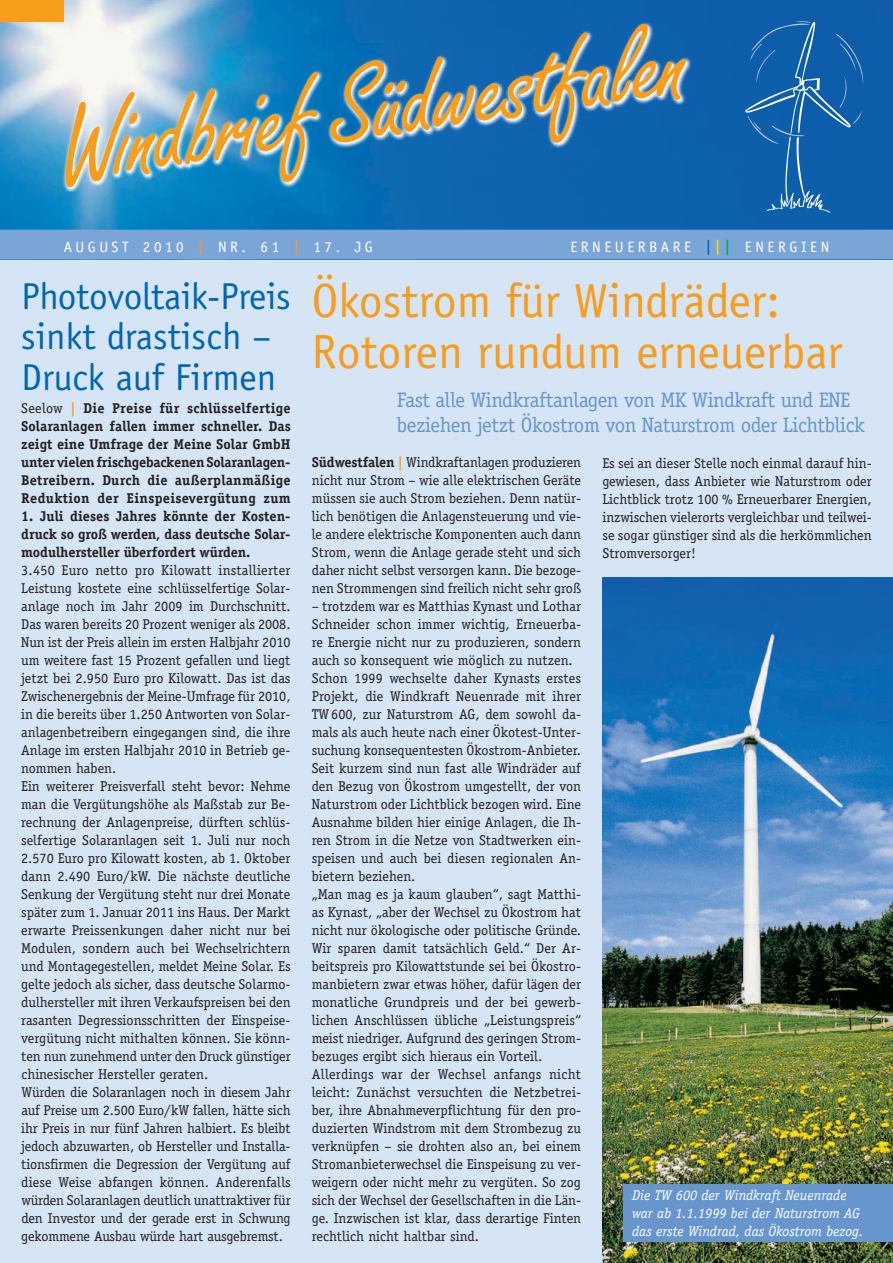
<style>
.page{position:relative;width:893px;height:1263px;background:#fff}
.page>*{position:absolute;margin:0;border:0;box-sizing:border-box;transform-origin:0 0}
.t1{font:112.5px "Freestyle Script";color:#f89c1c}
.t2{font:48px/51.8px "Officina Sans";color:#f89c1c}
.t3{font:37.5px/40.5px "Officina Sans";letter-spacing:-.01em;color:#0166b3}
.t4{font:21px/25.5px "Officina Serif";letter-spacing:-.02em;color:#6795ce}
.t5{font:15px "Officina Sans";letter-spacing:.235em;color:#fff}
.t6{font:14.25px/18px "Officina Serif";color:#231f20;text-align:justify}
.t7{font:700 14.25px/18px "Officina Serif";letter-spacing:-.005em;color:#231f20;text-align:justify}
.t8{font:italic 14.25px/18px "Officina Serif";color:#fff}
.s1{font-weight:700;color:#f89c1c}
.s2{font-weight:700;color:#0166b3}
.s3{font-weight:700;color:#ffdc01}
.s4{font-weight:700;color:#00ab4d}
.s5{font-weight:400}
.s6{color:#f89c1c}
.s7{font-weight:700}
</style>
<div class="page">
<div style="left:0;top:250px;width:893px;height:1013px;background:#d6e5f5"></div>
<img style="left:0;top:0;width:893px;height:230px">
<svg style="left:745px;top:21px;width:118px;height:192px;background:#1c68af"></svg>
<div style="left:0;top:0;width:64px;height:21px;background:#f89c1c"></div>
<div style="left:0;top:230px;width:893px;height:29px;background:#7ca5d7"></div>
<svg style="left:61px;top:20px;width:630px;height:172px;background:#5598c9"></svg>
<img style="left:602px;top:577px;width:291px;height:686px">
<div style="left:624px;top:1184px;width:269px;height:58px;background:#6795ce"></div>
<h1 class="t1" style="left:49px;top:82px;width:634px;rotate:-8deg">Windbrief Südwestfalen</h1>
<p class="t5" style="left:64px;top:238px;width:309px">august 2010 <span class="s1">|</span> NR. 61 <span class="s1">|</span> 17. JG</p>
<p class="t5" style="left:570px;top:238px;width:258px">ern euer bar e <span class="s2">|</span><span class="s3">|</span><span class="s4">|</span> en er gien</p>
<h2 class="t2" style="left:312px;top:275px;width:532px">Ökostrom für Windräder:<br>Rotoren rundum erneuerbar</h2>
<h3 class="t4" style="left:397px;top:387px;width:470px">Fast alle Windkraftanlagen von MK Windkraft und ENE beziehen jetzt Ökostrom von Naturstrom oder Lichtblick</h3>
<p class="t6" style="left:602px;top:454px;width:271px">Es sei an dieser Stelle noch einmal darauf hin&shy;gewiesen, dass Anbieter wie Naturstrom oder Lichtblick trotz 100 % Erneuerbarer Energien, inzwischen vielerorts vergleichbar und teilwei&shy;se sogar günstiger sind als die herkömmlichen Stromversorger!</p>
<h3 class="t3" style="left:21px;top:276px;width:271px">Photovoltaik-Preis sinkt drastisch –<br>Druck auf Firmen</h3>
<p class="t7" style="left:21px;top:399px;width:271px"><span class="s5">Seelow</span> <span class="s6">|</span> Die Preise für schlüsselfertige Solaranlagen fallen immer schneller. Das zeigt eine Umfrage der Meine Solar GmbH unter vielen frischgebackenen Solaranlagen-Betreibern. Durch die außerplanmäßige Reduktion der Einspeisevergütung zum</p>
<p class="t7" style="left:21px;top:507px;width:271px">1. Juli dieses Jahres könnte der Kosten&shy;druck so groß werden, dass deutsche Solar&shy;modulhersteller überfordert würden.</p>
<p class="t6" style="left:21px;top:562px;width:271px;text-align:left">3.450 Euro netto pro Kilowatt installierter Leistung kostete eine schlüsselfertige Solar&shy;anlage noch im Jahr 2009 im Durchschnitt.<br>Das waren bereits 20 Prozent weniger als 2008.<br>Nun ist der Preis allein im ersten Halbjahr 2010 um weitere fast 15 Prozent gefallen und liegt jetzt bei 2.950 Euro pro Kilowatt. Das ist das Zwischenergebnis der Meine-Umfrage für 2010, in die bereits über 1.250 Antworten von Solar&shy;anlagenbetreibern eingegangen sind, die ihre Anlage im ersten Halbjahr 2010 in Betrieb ge&shy;nommen haben.<br>Ein weiterer Preisverfall steht bevor: Nehme man die Vergütungshöhe als Maßstab zur Be&shy;rechnung der Anlagenpreise, dürften schlüs&shy;selfertige Solaranlagen seit 1. Juli nur noch 2.570 Euro pro Kilowatt kosten, ab 1. Oktober dann 2.490 Euro/kW. Die nächste deutliche Senkung der Vergütung steht nur drei Monate später zum 1. Januar 2011 ins Haus. Der Markt erwarte Preissenkungen daher nicht nur bei Modulen, sondern auch bei Wechselrichtern und Montagegestellen, meldet Meine Solar. Es gelte jedoch als sicher, dass deutsche Solarmo&shy;dulhersteller mit ihren Verkaufspreisen bei den rasanten Degressionsschritten der Einspeise&shy;vergütung nicht mithalten können. Sie könn&shy;ten nun zunehmend unter den Druck günstiger chinesischer Hersteller geraten.<br>Würden die Solaranlagen noch in diesem Jahr auf Preise um 2.500 Euro/kW fallen, hätte sich ihr Preis in nur fünf Jahren halbiert. Es bleibt jedoch abzuwarten, ob Hersteller und Installa&shy;tionsfirmen die Degression der Vergütung auf diese Weise abfangen können. Anderenfalls würden Solaranlagen deutlich unattraktiver für den Investor und der gerade erst in Schwung gekommene Ausbau würde hart ausgebremst.</p>
<p class="t6" style="left:312px;top:454px;width:271px"><span class="s7">Südwestfalen</span> <span class="s1">|</span> Windkraftanlagen produzieren nicht nur Strom – wie alle elektrischen Geräte müssen sie auch Strom beziehen. Denn natür&shy;lich benötigen die Anlagensteuerung und vie&shy;le andere elektrische Komponenten auch dann Strom, wenn die Anlage gerade steht und sich daher nicht selbst versorgen kann. Die bezoge&shy;nen Strommengen sind freilich nicht sehr groß</p>
<p class="t6" style="left:312px;top:598px;width:271px;text-align:left">– trotzdem war es Matthias Kynast und Lothar Schneider schon immer wichtig, Erneuerba&shy;re Energie nicht nur zu produzieren, sondern auch so konsequent wie möglich zu nutzen.<br>Schon 1999 wechselte daher Kynasts erstes Projekt, die Windkraft Neuenrade mit ihrer TW600, zur Naturstrom AG, dem sowohl da&shy;mals als auch heute nach einer Ökotest-Unter&shy;suchung konsequentesten Ökostrom-Anbieter.<br>Seit kurzem sind nun fast alle Windräder auf den Bezug von Ökostrom umgestellt, der von Naturstrom oder Lichtblick bezogen wird. Eine Ausnahme bilden hier einige Anlagen, die Ih&shy;ren Strom in die Netze von Stadtwerken ein&shy;speisen und auch bei diesen regionalen An&shy;bietern beziehen.<br>„Man mag es ja kaum glauben“, sagt Matthi&shy;as Kynast, „aber der Wechsel zu Ökostrom hat nicht nur ökologische oder politische Gründe.<br>Wir sparen damit tatsächlich Geld.“ Der Ar&shy;beitspreis pro Kilowattstunde sei bei Ökostro&shy;manbietern zwar etwas höher, dafür lägen der monatliche Grundpreis und der bei gewerb&shy;lichen Anschlüssen übliche „Leistungspreis“ meist niedriger. Aufgrund des geringen Strom&shy;bezuges ergibt sich hieraus ein Vorteil.<br>Allerdings war der Wechsel anfangs nicht leicht: Zunächst versuchten die Netzbetrei&shy;ber, ihre Abnahmeverpflichtung für den pro&shy;duzierten Windstrom mit dem Strombezug zu verknüpfen – sie drohten also an, bei einem Stromanbieterwechsel die Einspeisung zu ver&shy;weigern oder nicht mehr zu vergüten. So zog sich der Wechsel der Gesellschaften in die Län&shy;ge. Inzwischen ist klar, dass derartige Finten rechtlich nicht haltbar sind.</p>
<p class="t8" style="left:632px;top:1186px;width:233px">Die TW 600 der Windkraft Neuenrade war ab 1.1.1999 bei der Naturstrom AG das erste Windrad, das Ökostrom bezog.</p>
</div>
